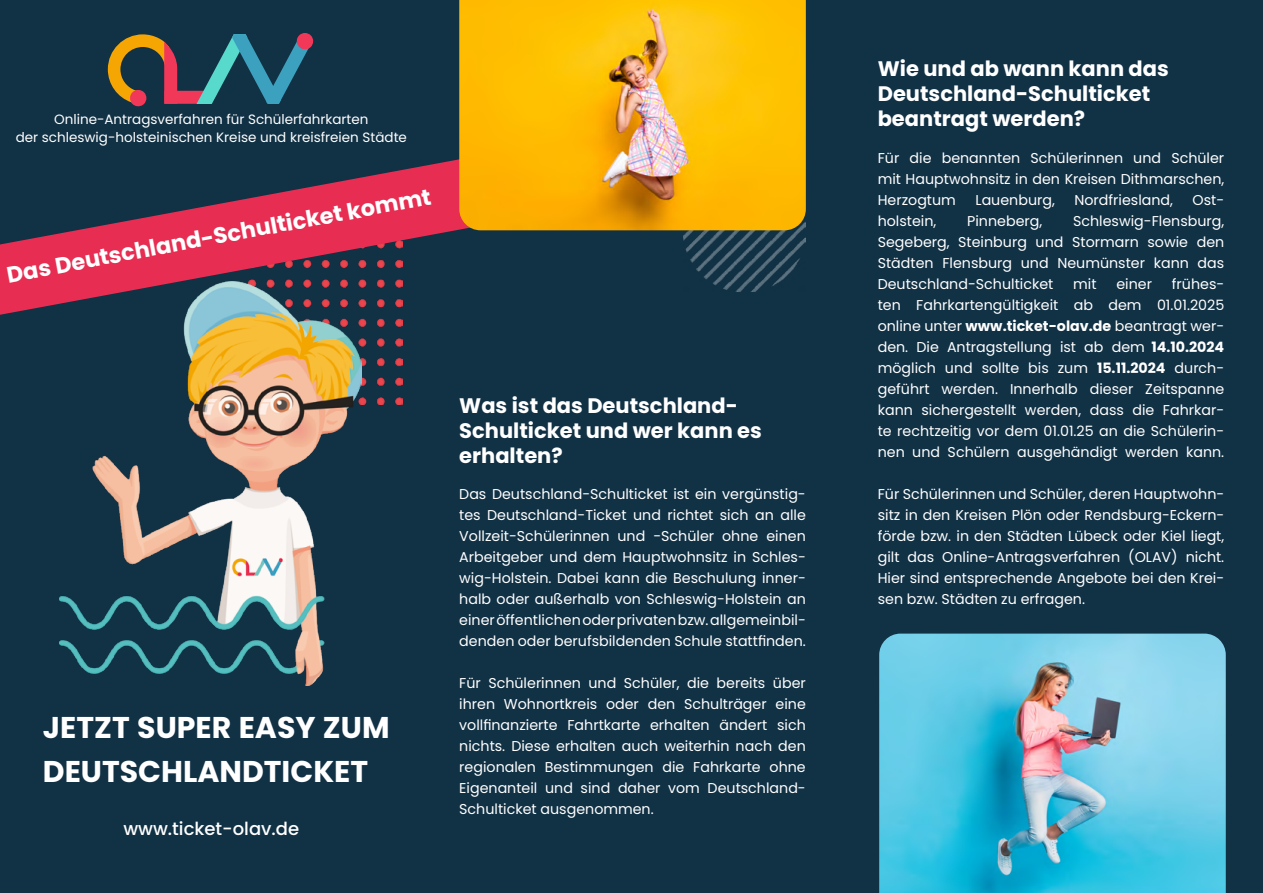
<style>
.page{position:relative;width:1263px;height:893px;background:#113145}
.page>*{position:absolute;margin:0;border:0;box-sizing:border-box;transform-origin:0 0}
.t1{font:700 30px/43.5px "Poppins";color:#fff}
.t2{font:700 22.5px "Poppins";color:#fff}
.t3{font:700 21px/25.2px "Poppins";color:#fff}
.t4{font:500 18px "Poppins";color:#fff}
.t5{font:14.25px/21px "Poppins";color:#fff;text-align:justify}
.t6{font:13.5px/18px "Poppins";color:#fff;text-align:center}
.s1{font-weight:700}
</style>
<div class="page">
<img style="left:361px;top:318px;width:42px;height:87px">
<img style="left:60px;top:315px;width:301px;height:371px">
<svg style="left:108px;top:33px;width:205px;height:74px"></svg>
<svg style="left:0;top:159px;width:631px;height:156px"></svg>
<img style="left:879px;top:634px;width:347px;height:259px">
<img style="left:683px;top:230px;width:123px;height:62px">
<img style="left:459px;top:0;width:347px;height:230px">
<p class="t6" style="left:16px;top:110px;width:393px">Online-Antragsverfahren für Schülerfahrkarten<br>der schleswig-holsteinischen Kreise und kreisfreien Städte</p>
<h2 class="t2" style="left:5px;top:260px;width:432px;rotate:-10deg">Das Deutschland-Schulticket kommt</h2>
<h1 class="t1" style="left:43px;top:706px;width:348px">JETZT SUPER EASY ZUM<br>DEUTSCHLANDTICKET</h1>
<p class="t4" style="left:123px;top:818px;width:177px">www.ticket-olav.de</p>
<h3 class="t3" style="left:459px;top:393px;width:304px">Was ist das Deutschland-<br>Schulticket und wer kann es erhalten?</h3>
<p class="t5" style="left:459px;top:484px;width:348px">Das Deutschland-Schulticket ist ein vergünstig&shy;tes Deutschland-Ticket und richtet sich an alle Vollzeit-Schülerinnen und -Schüler ohne einen Arbeitgeber und dem Hauptwohnsitz in Schles&shy;wig-Holstein. Dabei kann die Beschulung inner&shy;halb oder außerhalb von Schleswig-Holstein an einer öffentlichen oder privaten bzw. allgemeinbil&shy;denden oder berufsbildenden Schule stattfinden.</p>
<p class="t5" style="left:459px;top:673px;width:348px">Für Schülerinnen und Schüler, die bereits über ihren Wohnortkreis oder den Schulträger eine vollfinanzierte Fahrtkarte erhalten ändert sich nichts. Diese erhalten auch weiterhin nach den regionalen Bestimmungen die Fahrkarte ohne Eigenanteil und sind daher vom Deutschland-Schulticket ausgenommen.</p>
<h3 class="t3" style="left:878px;top:56px;width:293px">Wie und ab wann kann das<br>Deutschland-Schulticket beantragt werden?</h3>
<p class="t5" style="left:878px;top:147px;width:348px">Für die benannten Schülerinnen und Schüler mit Hauptwohnsitz in den Kreisen Dithmarschen, Herzogtum</p>
<p class="t5" style="left:975px;top:189px;width:81px">Lauenburg,</p>
<p class="t5" style="left:1074px;top:189px;width:100px">Nordfriesland,</p>
<p class="t5" style="left:1192px;top:189px;width:33px">Ost-</p>
<p class="t5" style="left:878px;top:210px;width:348px;text-indent:195px">Schleswig-Flensburg, Segeberg, Steinburg und Stormarn sowie den Städten Flensburg und Neumünster kann das Deutschland-Schulticket</p>
<p class="t5" style="left:878px;top:210px;width:60px">holstein,</p>
<p class="t5" style="left:967px;top:210px;width:77px">Pinneberg,</p>
<p class="t5" style="left:878px;top:273px;width:348px;text-indent:294px">frühes&shy;ten Fahrkartengültigkeit ab dem 01.01.2025 online unter <span class="s1">www.ticket-olav.de</span> beantragt wer&shy;den. Die Antragstellung ist ab dem <span class="s1">14.10.2024 </span>möglich und sollte bis zum <span class="s1">15.11.2024</span> durch&shy;geführt werden. Innerhalb dieser Zeitspanne kann sichergestellt werden, dass die Fahrkar&shy;te rechtzeitig vor dem 01.01.25 an die Schülerin&shy;nen und Schülern ausgehändigt werden kann.</p>
<p class="t5" style="left:878px;top:483px;width:348px">Für Schülerinnen und Schüler, deren Hauptwohn&shy;sitz in den Kreisen Plön oder Rendsburg-Eckern&shy;förde bzw. in den Städten Lübeck oder Kiel liegt, gilt das Online-Antragsverfahren (OLAV) nicht.<br>Hier sind entsprechende Angebote bei den Krei&shy;sen bzw. Städten zu erfragen.</p>
<p class="t5" style="left:1073px;top:273px;width:25px">mit</p>
<p class="t5" style="left:1116px;top:273px;width:37px">einer</p>
</div>
